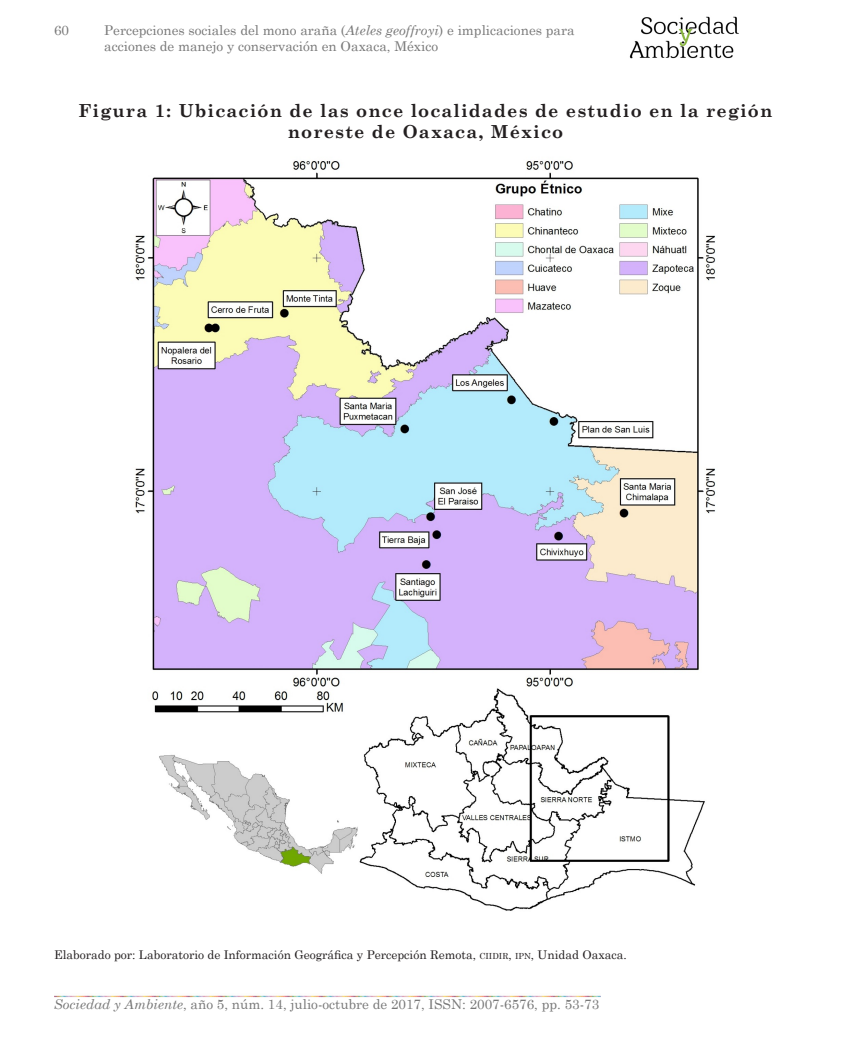
<style>
.page{position:relative;width:851px;height:1063px;background:#fff}
.page>*{position:absolute;margin:0;border:0;box-sizing:border-box;transform-origin:0 0}
.Titulo_cuadros_SyA{font:700 18px/21.6px "Century Schoolbook";letter-spacing:.06em;color:#231f20;text-align:center}
.t1{font:13.5px/16.2px "Century Schoolbook";color:#787878}
.Footnote_SyA{font:12px "Century Schoolbook";color:#231f20}
.s1{font-style:italic}
.s2{font-size:8.4px}
.s3{font-style:inherit}
</style>
<div class="page">
<img style="left:629px;top:16px;width:110px;height:42px">
<img style="left:54px;top:995px;width:67px;height:3px">
<img style="left:121px;top:995px;width:66px;height:3px">
<img style="left:187px;top:995px;width:67px;height:3px">
<img style="left:254px;top:995px;width:66px;height:3px">
<img style="left:320px;top:995px;width:66px;height:3px">
<img style="left:386px;top:995px;width:67px;height:3px">
<img style="left:453px;top:995px;width:66px;height:3px">
<img style="left:519px;top:995px;width:81px;height:3px">
<img style="left:135px;top:161px;width:581px;height:750px">
<p class="t1" style="left:54px;top:21px;width:17px">60</p>
<p class="t1" style="left:104px;top:21px;width:471px">Percepciones sociales del mono araña (<span class="s1">Ateles geoffroyi</span>) e implicaciones para acciones de manejo y conservación en Oaxaca, México</p>
<p class="Titulo_cuadros_SyA" style="left:78px;top:99px;width:695px">Figura 1: Ubicación de las once localidades de estudio en la región noreste de Oaxaca, México</p>
<p class="Footnote_SyA" style="left:54px;top:947px;width:574px">Elaborado por: Laboratorio de Información Geográfica y Percepción Remota, <span class="s2">CIIDIR</span><span class="s3">,</span> <span class="s2">IPN</span><span class="s3">,</span> Unidad Oaxaca.</p>
<p class="t1" style="left:54px;top:996px;width:547px"><span class="s1">Sociedad y Ambiente</span>, año 5, núm. 14, julio-octubre de 2017, ISSN: 2007-6576, pp. 53-73</p>
</div>
